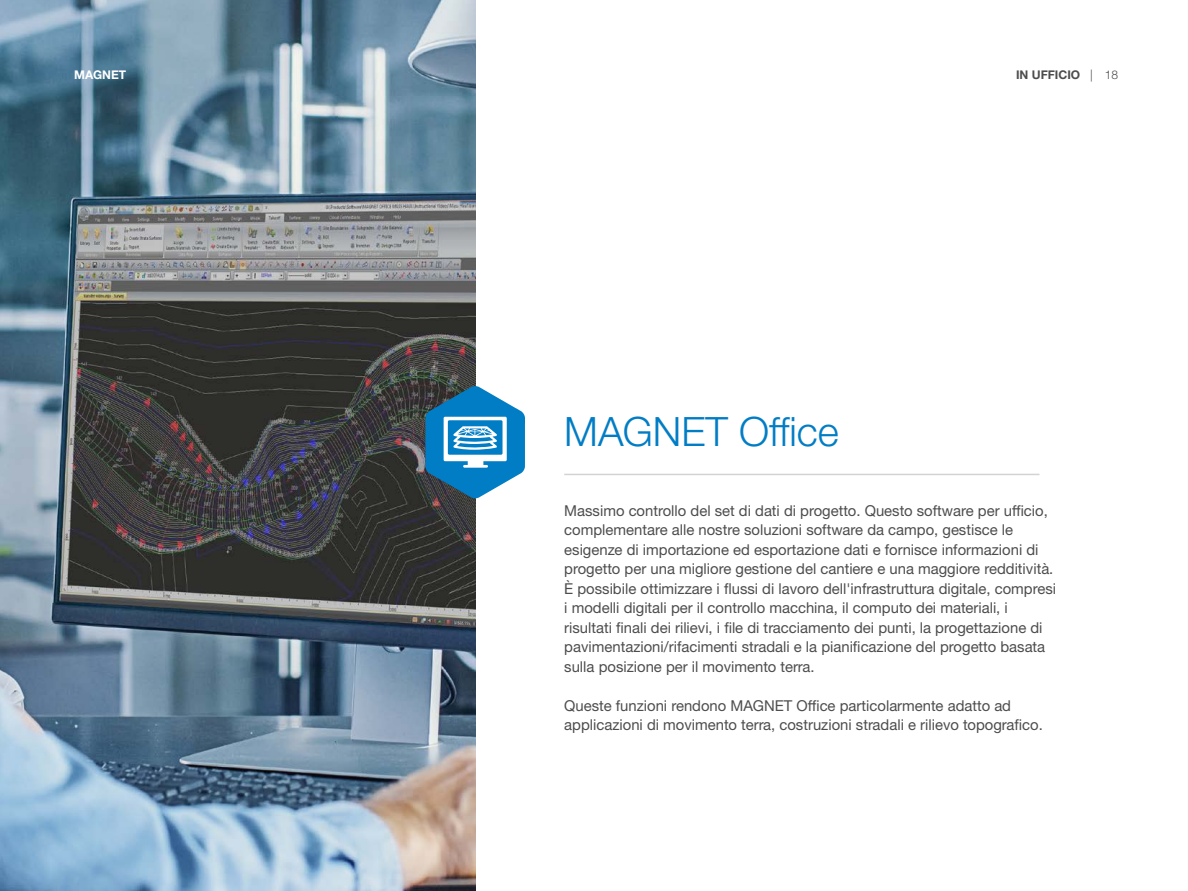
<style>
.page{position:relative;width:1188px;height:891px;background:#fff}
.page>*{position:absolute;margin:0;border:0;box-sizing:border-box;transform-origin:0 0}
.t1{font:300 40.5px "Helvetica Neue LTW1 G";color:#007dc5}
.t2{font:15px/19.5px "Helvetica Neue LTW1 G";color:#4d4d4f}
.t3{font:700 12px "Helvetica Neue LTW1 G";color:#4d4d4f}
.t4{font:700 12px "Helvetica Neue LTW1 G";color:#fff}
.t5{font:300 12px "Helvetica Neue LTW1 G";color:#4d4d4f}
.s1{font-weight:700}
</style>
<div class="page">
<img style="left:0;top:0;width:475px;height:891px">
<hr style="left:564px;top:474px;width:476px;height:1px;background:#d1d3d4">
<svg style="left:425px;top:386px;width:100px;height:112px"></svg>
<p class="t4" style="left:74px;top:67px;width:53px">MAGNET</p>
<p class="t3" style="left:1016px;top:67px;width:32px">IN UFFICI</p>
<p class="t5" style="left:1071px;top:67px;width:49px"><span class="s1">O</span> | 18</p>
<h1 class="t1" style="left:564px;top:406px;width:276px">MAGNET Office</h1>
<p class="t2" style="left:564px;top:500px;width:493px">Massimo controllo del set di dati di progetto. Questo software per ufficio, complementare alle nostre soluzioni software da campo, gestisce le esigenze di importazione ed esportazione dati e fornisce informazioni di progetto per una migliore gestione del cantiere e una maggiore redditività.<br>È possibile ottimizzare i flussi di lavoro dell'infrastruttura digitale, compresi i modelli digitali per il controllo macchina, il computo dei materiali, i risultati finali dei rilievi, i file di tracciamento dei punti, la progettazione di pavimentazioni/rifacimenti stradali e la pianificazione del progetto basata sulla posizione per il movimento terra.</p>
<p class="t2" style="left:564px;top:695px;width:480px">Queste funzioni rendono MAGNET Office particolarmente adatto ad applicazioni di movimento terra, costruzioni stradali e rilievo topografico.</p>
</div>
